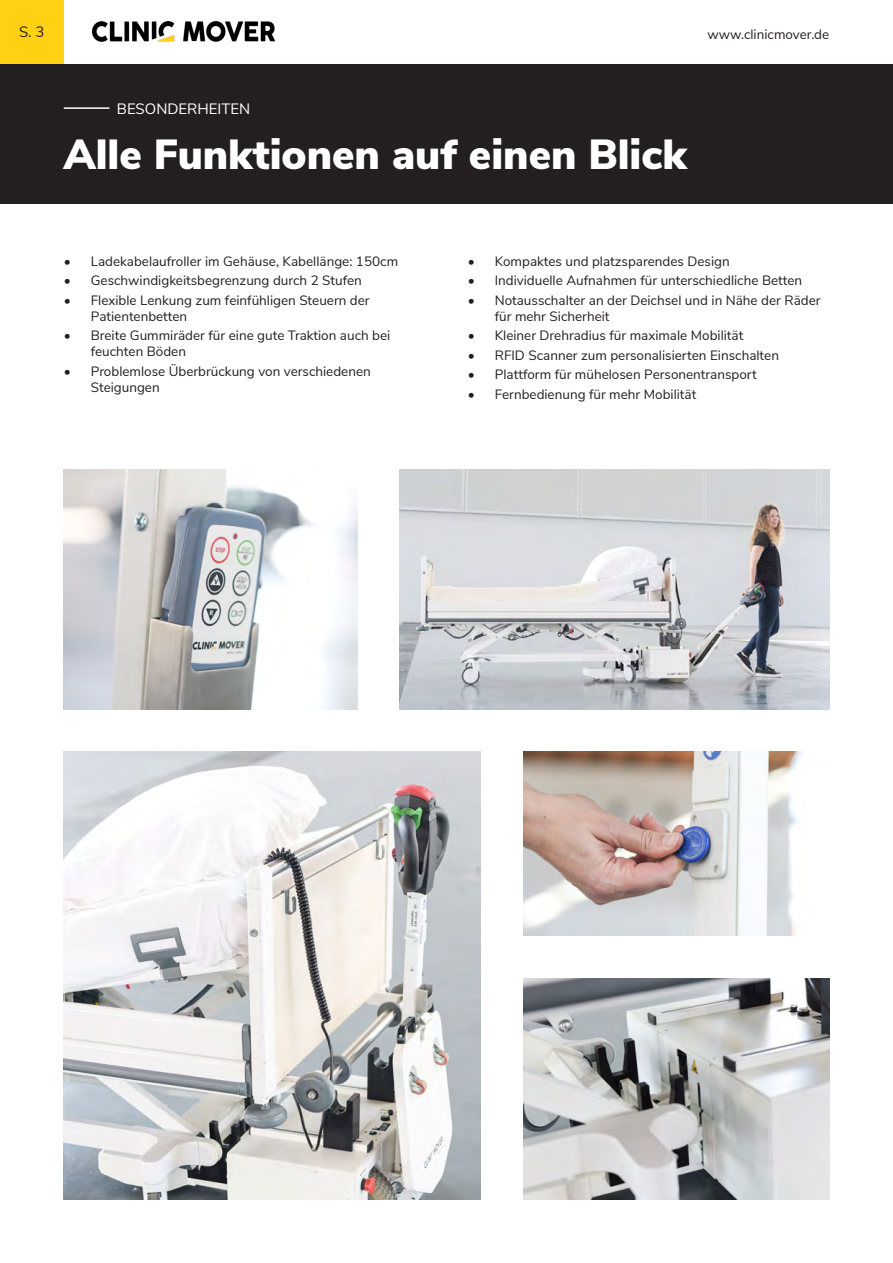
<style>
.page{position:relative;width:893px;height:1263px;background:#fff}
.page>*{position:absolute;margin:0;border:0;box-sizing:border-box;transform-origin:0 0}
.t1{font:900 42px "Nunito Sans";color:#fff}
.t2{font:15px "Nunito Sans";color:#fff}
.t3{font:15px "Nunito Sans";color:#231f20}
.t4{font:13.5px/16.2px "Nunito Sans";color:#231f20}
</style>
<div class="page">
<div style="left:0;top:0;width:64px;height:64px;background:#ffd112"></div>
<img style="left:92px;top:22px;width:183px;height:20px">
<div style="left:0;top:64px;width:893px;height:139px;background:#231f20"></div>
<hr style="left:64px;top:107px;width:45px;height:2px;background:#fff">
<img style="left:64px;top:469px;width:293px;height:240px">
<img style="left:64px;top:752px;width:416px;height:447px">
<img style="left:400px;top:469px;width:429px;height:240px">
<img style="left:523px;top:752px;width:280px;height:183px">
<img style="left:523px;top:978px;width:306px;height:221px">
<p class="t3" style="left:19px;top:21px;width:27px">S. 3</p>
<p class="t4" style="left:707px;top:25px;width:123px">www.clinicmover.de</p>
<p class="t2" style="left:117px;top:97px;width:135px">BESONDERHEITEN</p>
<h1 class="t1" style="left:64px;top:123px;width:624px">Alle Funktionen auf einen Blick</h1>
<p class="t4" style="left:64px;top:252px;width:336px">• Ladekabelaufroller im Gehäuse, Kabellänge: 150cm</p>
<p class="t4" style="left:64px;top:271px;width:300px">• Geschwindigkeitsbegrenzung durch 2 Stufen</p>
<p class="t4" style="left:91px;top:291px;width:280px;text-indent:-27px">• Flexible Lenkung zum feinfühligen Steuern der<br>Patientenbetten</p>
<p class="t4" style="left:91px;top:327px;width:301px;text-indent:-27px">• Breite Gummiräder für eine gute Traktion auch bei feuchten Böden</p>
<p class="t4" style="left:91px;top:362px;width:282px;text-indent:-27px">• Problemlose Überbrückung von verschiedenen<br>Steigungen</p>
<p class="t4" style="left:468px;top:252px;width:263px">• Kompaktes und platzsparendes Design</p>
<p class="t4" style="left:468px;top:271px;width:336px">• Individuelle Aufnahmen für unterschiedliche Betten</p>
<p class="t4" style="left:495px;top:291px;width:327px;text-indent:-27px">• Notausschalter an der Deichsel und in Nähe der Räder für mehr Sicherheit</p>
<p class="t4" style="left:468px;top:327px;width:277px">• Kleiner Drehradius für maximale Mobilität</p>
<p class="t4" style="left:468px;top:346px;width:313px">• RFID Scanner zum personalisierten Einschalten</p>
<p class="t4" style="left:468px;top:366px;width:291px">• Plattform für mühelosen Personentransport</p>
<p class="t4" style="left:468px;top:385px;width:230px">• Fernbedienung für mehr Mobilität</p>
</div>
